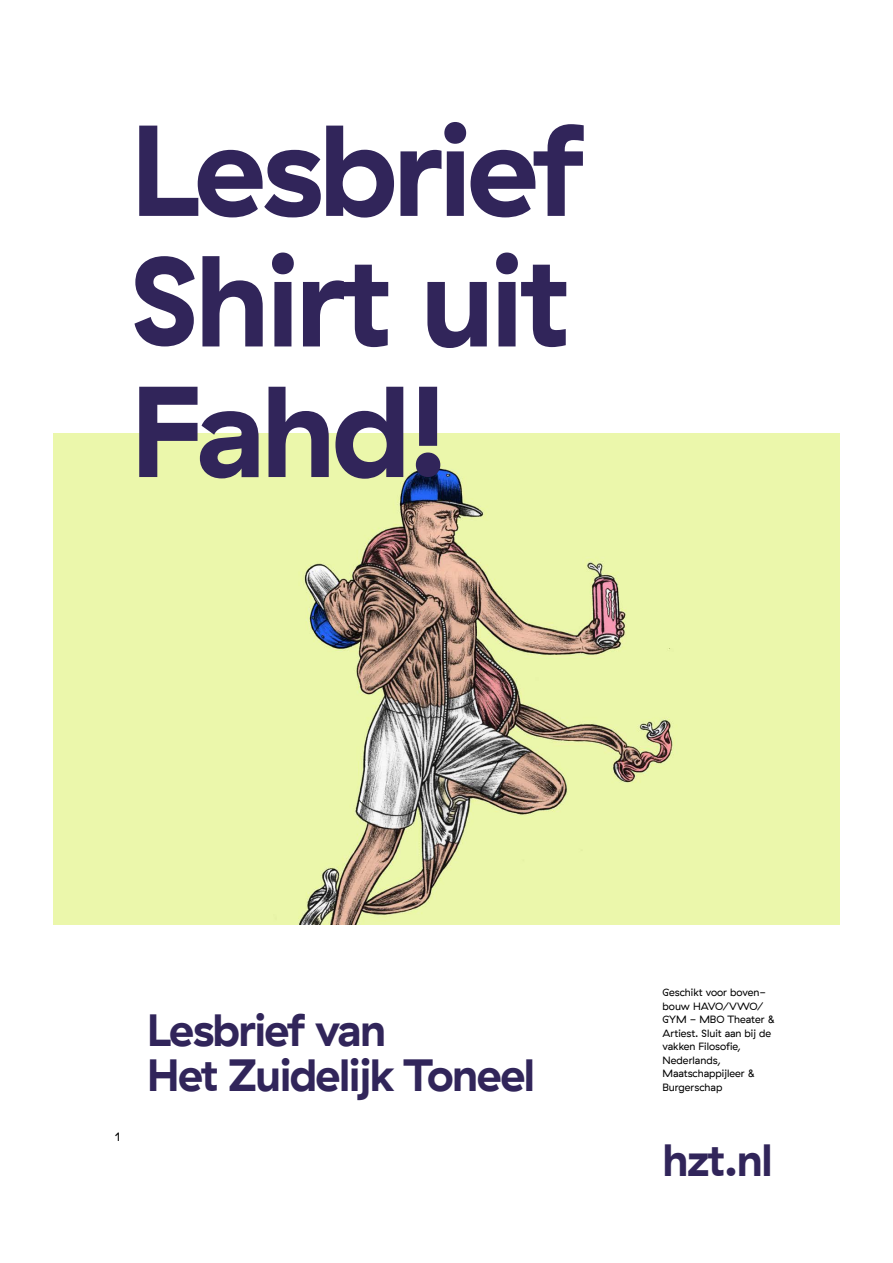
<style>
.page{position:relative;width:893px;height:1263px;background:#fff}
.page>*{position:absolute;margin:0;border:0;box-sizing:border-box;transform-origin:0 0}
.t1{font:700 129px/130.5px "GT Haptik";letter-spacing:-.035em;color:#31255a;text-align:justify}
.t2{font:700 45px/45px "GT Haptik";letter-spacing:-.035em;color:#31255a}
.t3{font:12px "GT Haptik";color:#000}
.t4{font:10.5px/13.5px "GT Haptik";color:#000}
</style>
<div class="page">
<img style="left:53px;top:434px;width:787px;height:491px">
<h1 class="t1" style="left:130px;top:105px;width:457px">Lesbrief Shirt uit Fahd!</h1>
<p class="t3" style="left:115px;top:1129px;width:7px">1</p>
<h2 class="t2" style="left:147px;top:1008px;width:390px">Lesbrief van<br>Het Zuidelijk Toneel</h2>
<p class="t4" style="left:663px;top:986px;width:114px">Geschikt voor boven&shy;bouw HAVO/VWO/<br>GYM - MBO Theater &amp;<br>Artiest. Sluit aan bij de vakken Filosofie,<br>Nederlands,<br>Maatschappijleer &amp;<br>Burgerschap</p>
<h2 class="t2" style="left:663px;top:1137px;width:112px">hzt.nl</h2>
</div>
